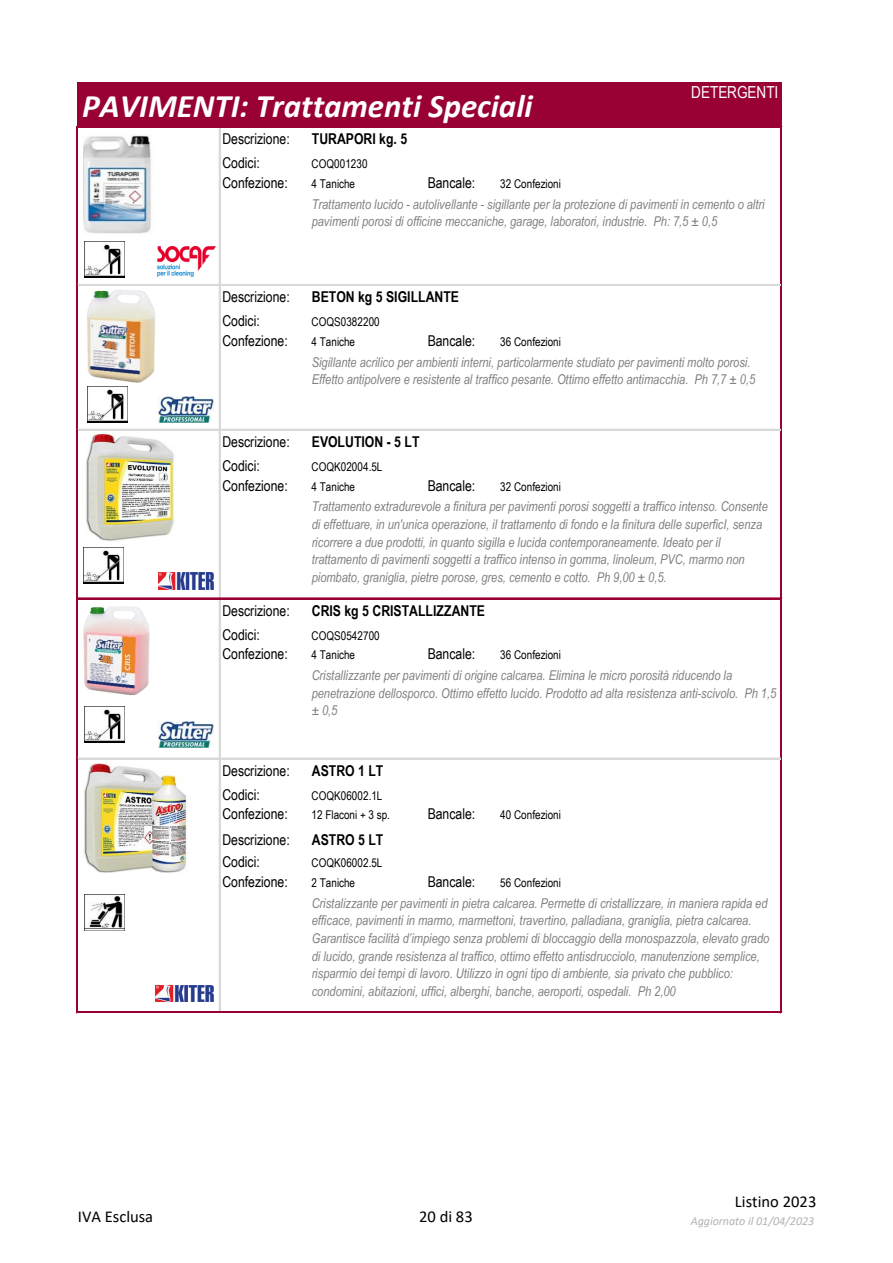
<style>
.page{position:relative;width:893px;height:1263px;background:#fff}
.page>*{position:absolute;margin:0;border:0;box-sizing:border-box;transform-origin:0 0}
.t1{font:italic 700 33px "Calibri";color:#fff}
.t2{font:16.5px "Calibri";color:#000}
.t3{font:16.5px "Arial Narrow";letter-spacing:-.005em;color:#fff}
.t4{font:15px "Arial Narrow";color:#000}
.t5{font:700 15px "Arial Narrow";color:#000}
.t6{font:italic 13.5px/17.7px "Arial Narrow";color:#808080}
.t7{font:12px "Arial Narrow";letter-spacing:.005em;color:#000}
.t8{font:italic 12px "Calibri";letter-spacing:-.005em;color:#b3b3b3}
</style>
<div class="page">
<div style="left:78px;top:82px;width:703px;height:45px;background:#903"></div>
<hr style="left:219px;top:128px;width:2px;height:470px;background:#d9d9d9">
<hr style="left:76px;top:126px;width:2px;height:887px;background:#903">
<hr style="left:219px;top:599px;width:2px;height:412px;background:#d9d9d9">
<hr style="left:780px;top:128px;width:2px;height:885px;background:#903">
<hr style="left:78px;top:126px;width:704px;height:2px;background:#903">
<hr style="left:78px;top:284px;width:702px;height:2px;background:#d9d9d9">
<hr style="left:78px;top:429px;width:702px;height:1px;background:#d9d9d9">
<hr style="left:78px;top:598px;width:704px;height:1px;background:#903">
<hr style="left:78px;top:758px;width:702px;height:1px;background:#d9d9d9">
<hr style="left:78px;top:1011px;width:704px;height:2px;background:#903">
<img style="left:84px;top:135px;width:67px;height:99px">
<img style="left:83px;top:606px;width:67px;height:90px">
<img style="left:159px;top:396px;width:54px;height:26px">
<img style="left:87px;top:290px;width:68px;height:93px">
<img style="left:159px;top:722px;width:54px;height:26px">
<img style="left:86px;top:434px;width:90px;height:107px">
<img style="left:155px;top:985px;width:59px;height:16px">
<img style="left:84px;top:763px;width:104px;height:109px">
<img style="left:159px;top:573px;width:54px;height:16px">
<img style="left:158px;top:246px;width:57px;height:31px">
<img style="left:85px;top:242px;width:40px;height:36px">
<img style="left:87px;top:387px;width:40px;height:35px">
<img style="left:84px;top:548px;width:40px;height:36px">
<img style="left:85px;top:706px;width:40px;height:36px">
<img style="left:85px;top:895px;width:40px;height:36px">
<h1 class="t1" style="left:82px;top:92px;width:452px">PAVIMENTI: Trattamenti Speciali</h1>
<p class="t4" style="left:222px;top:130px;width:69px">Descrizione:</p>
<p class="t5" style="left:312px;top:130px;width:97px">TURAPORI kg. 5</p>
<p class="t4" style="left:222px;top:154px;width:39px">Codici:</p>
<p class="t7" style="left:311px;top:157px;width:58px">COQ001230</p>
<p class="t4" style="left:222px;top:174px;width:67px">Confezione:</p>
<p class="t7" style="left:311px;top:177px;width:45px">4 Taniche</p>
<p class="t4" style="left:428px;top:174px;width:49px">Bancale:</p>
<p class="t7" style="left:500px;top:177px;width:62px">32 Confezioni</p>
<p class="t3" style="left:691px;top:82px;width:89px">DETERGENTI</p>
<p class="t6" style="left:312px;top:195px;width:454px">Trattamento lucido - autolivellante - sigillante per la protezione di pavimenti in cemento o altri pavimenti porosi di officine meccaniche, garage, laboratori, industrie. Ph: 7,5 ± 0,5</p>
<p class="t4" style="left:222px;top:288px;width:69px">Descrizione:</p>
<p class="t5" style="left:312px;top:288px;width:149px">BETON kg 5 SIGILLANTE</p>
<p class="t4" style="left:222px;top:312px;width:39px">Codici:</p>
<p class="t7" style="left:311px;top:315px;width:70px">COQS0382200</p>
<p class="t4" style="left:222px;top:332px;width:67px">Confezione:</p>
<p class="t7" style="left:311px;top:335px;width:45px">4 Taniche</p>
<p class="t4" style="left:428px;top:332px;width:49px">Bancale:</p>
<p class="t7" style="left:500px;top:335px;width:62px">36 Confezioni</p>
<p class="t6" style="left:312px;top:353px;width:445px">Sigillante acrilico per ambienti interni, particolarmente studiato per pavimenti molto porosi.<br>Effetto antipolvere e resistente al traffico pesante. Ottimo effetto antimacchia. Ph 7,7 ± 0,5</p>
<p class="t4" style="left:222px;top:433px;width:69px">Descrizione:</p>
<p class="t5" style="left:312px;top:433px;width:109px">EVOLUTION - 5 LT</p>
<p class="t4" style="left:222px;top:457px;width:39px">Codici:</p>
<p class="t7" style="left:311px;top:460px;width:72px">COQK02004.5L</p>
<p class="t4" style="left:222px;top:477px;width:67px">Confezione:</p>
<p class="t7" style="left:311px;top:479px;width:45px">4 Taniche</p>
<p class="t4" style="left:428px;top:477px;width:49px">Bancale:</p>
<p class="t7" style="left:500px;top:479px;width:62px">32 Confezioni</p>
<p class="t6" style="left:312px;top:498px;width:458px">Trattamento extradurevole a finitura per pavimenti porosi soggetti a traffico intenso. Consente di effettuare, in un'unica operazione, il trattamento di fondo e la finitura delle superficI, senza ricorrere a due prodotti, in quanto sigilla e lucida contemporaneamente. Ideato per il trattamento di pavimenti soggetti a traffico intenso in gomma, linoleum, PVC, marmo non piombato, graniglia, pietre porose, gres, cemento e cotto. Ph 9,00 ± 0,5.</p>
<p class="t4" style="left:222px;top:602px;width:69px">Descrizione:</p>
<p class="t5" style="left:312px;top:602px;width:175px">CRIS kg 5 CRISTALLIZZANTE</p>
<p class="t4" style="left:222px;top:626px;width:39px">Codici:</p>
<p class="t7" style="left:311px;top:628px;width:70px">COQS0542700</p>
<p class="t4" style="left:222px;top:645px;width:67px">Confezione:</p>
<p class="t7" style="left:311px;top:648px;width:45px">4 Taniche</p>
<p class="t4" style="left:428px;top:645px;width:49px">Bancale:</p>
<p class="t7" style="left:500px;top:648px;width:62px">36 Confezioni</p>
<p class="t6" style="left:312px;top:666px;width:466px">Cristallizzante per pavimenti di origine calcarea. Elimina le micro porosità riducendo la penetrazione dellosporco. Ottimo effetto lucido. Prodotto ad alta resistenza anti-scivolo. Ph 1,5 ± 0,5</p>
<p class="t4" style="left:222px;top:762px;width:69px">Descrizione:</p>
<p class="t5" style="left:312px;top:762px;width:73px">ASTRO 1 LT</p>
<p class="t4" style="left:222px;top:786px;width:39px">Codici:</p>
<p class="t7" style="left:311px;top:788px;width:72px">COQK06002.1L</p>
<p class="t4" style="left:222px;top:805px;width:67px">Confezione:</p>
<p class="t7" style="left:311px;top:808px;width:80px">12 Flaconi + 3 sp.</p>
<p class="t4" style="left:428px;top:805px;width:49px">Bancale:</p>
<p class="t7" style="left:500px;top:808px;width:62px">40 Confezioni</p>
<p class="t4" style="left:222px;top:830px;width:69px">Descrizione:</p>
<p class="t5" style="left:312px;top:830px;width:73px">ASTRO 5 LT</p>
<p class="t4" style="left:222px;top:853px;width:39px">Codici:</p>
<p class="t7" style="left:311px;top:856px;width:72px">COQK06002.5L</p>
<p class="t4" style="left:222px;top:873px;width:67px">Confezione:</p>
<p class="t7" style="left:311px;top:876px;width:45px">2 Taniche</p>
<p class="t4" style="left:428px;top:873px;width:49px">Bancale:</p>
<p class="t7" style="left:500px;top:876px;width:62px">56 Confezioni</p>
<p class="t6" style="left:312px;top:894px;width:459px">Cristalizzante per pavimenti in pietra calcarea. Permette di cristallizzare, in maniera rapida ed efficace, pavimenti in marmo, marmettoni, travertino, palladiana, graniglia, pietra calcarea.<br>Garantisce facilità d’impiego senza problemi di bloccaggio della monospazzola, elevato grado di lucido, grande resistenza al traffico, ottimo effetto antisdrucciolo, manutenzione semplice, risparmio dei tempi di lavoro. Utilizzo in ogni tipo di ambiente, sia privato che pubblico: condomini, abitazioni, uffici, alberghi, banche, aeroporti, ospedali. Ph 2,00</p>
<p class="t2" style="left:78px;top:1209px;width:77px">IVA Esclusa</p>
<p class="t2" style="left:419px;top:1209px;width:55px">20 di 83</p>
<p class="t2" style="left:735px;top:1195px;width:83px">Listino 2023</p>
<p class="t8" style="left:691px;top:1215px;width:125px">Aggiornato il 01/04/2023</p>
</div>
